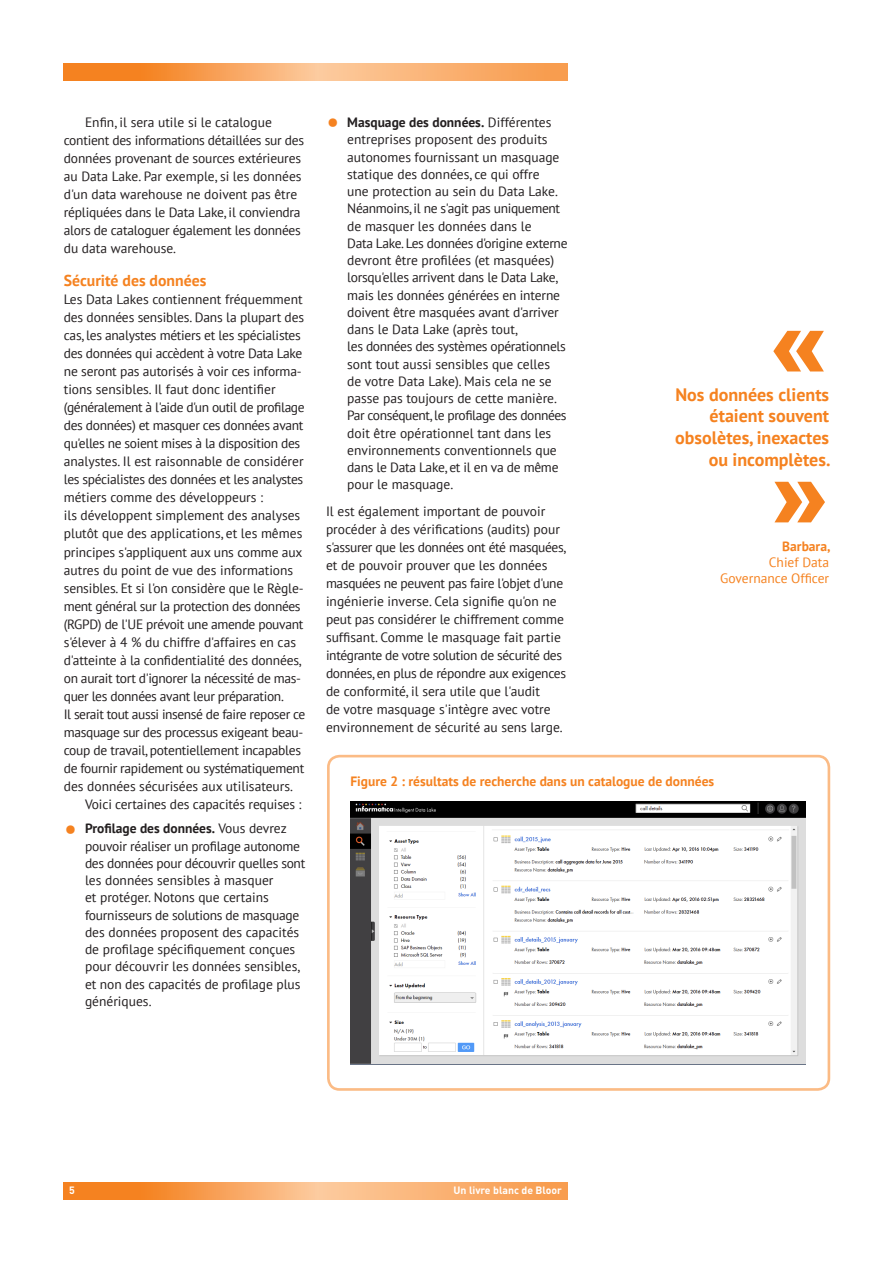
<style>
.page{position:relative;width:893px;height:1263px;background:#fff}
.page>*{position:absolute;margin:0;border:0;box-sizing:border-box;transform-origin:0 0}
.Chapter_Head{font:900 90px "Arial";color:#f58220}
.BLOOR_PULL_QUOTE_12{font:700 18px/21.6px "PT Sans";color:#f58220;text-align:right}
.BLOOR_SUBHEAD_10_5_1{font:700 15.75px "PT Sans";color:#f58220}
.BLOOR_BODY_INDENT_4m{font:13.5px/18px "PT Sans";letter-spacing:-.01em;color:#231f20}
.BLOOR_FIGURE_CAPTION{font:700 13.5px "PT Sans";color:#f58220}
.BLOOR_PULL_QUOTE_12-2{font:13.5px/16.2px "PT Sans";color:#f58220;text-align:right}
.t1{font:700 10.5px "DIN";color:#fff}
.s1{font-size:30px;color:#f58220}
.s2{font-weight:700}
</style>
<div class="page">
<svg style="left:64px;top:64px;width:503px;height:17px;background:#f8a65f"></svg>
<svg style="left:64px;top:1182px;width:503px;height:17px;background:#f8a65f"></svg>
<div style="left:327px;top:755px;width:503px;height:336px;border:3px solid #fbbb85;border-radius:11px"></div>
<img style="left:350px;top:801px;width:455px;height:263px">
<p class="BLOOR_BODY_INDENT_4m" style="left:64px;top:113px;width:242px;text-indent:21px">Enfin, il sera utile si le catalogue contient des informations détaillées sur des données provenant de sources extérieures au Data Lake. Par exemple, si les données d'un data warehouse ne doivent pas être répliquées dans le Data Lake, il conviendra alors de cataloguer également les données du data warehouse.</p>
<p class="BLOOR_SUBHEAD_10_5_1" style="left:64px;top:270px;width:144px">Sécurité des données</p>
<p class="BLOOR_BODY_INDENT_4m" style="left:64px;top:290px;width:243px">Les Data Lakes contiennent fréquemment des données sensibles. Dans la plupart des cas, les analystes métiers et les spécialistes des données qui accèdent à votre Data Lake ne seront pas autorisés à voir ces informa&shy;tions sensibles. Il faut donc identifier (généralement à l'aide d'un outil de profilage des données) et masquer ces données avant qu'elles ne soient mises à la disposition des analystes. Il est raisonnable de considérer les spécialistes des données et les analystes métiers comme des développeurs :<br>ils développent simplement des analyses plutôt que des applications, et les mêmes principes s'appliquent aux uns comme aux autres du point de vue des informations sensibles. Et si l'on considère que le Règle&shy;ment général sur la protection des données (RGPD) de l'UE prévoit une amende pouvant s'élever à 4 % du chiffre d'affaires en cas d'atteinte à la confidentialité des données, on aurait tort d'ignorer la nécessité de mas&shy;quer les données avant leur préparation.<br>Il serait tout aussi insensé de faire reposer ce masquage sur des processus exigeant beau&shy;coup de travail, potentiellement incapables de fournir rapidement ou systématiquement des données sécurisées aux utilisateurs.</p>
<p class="BLOOR_BODY_INDENT_4m" style="left:85px;top:794px;width:218px">Voici certaines des capacités requises :</p>
<p class="BLOOR_BODY_INDENT_4m" style="left:85px;top:819px;width:222px;line-height:17.2px;text-indent:-21px"><span class="s1">•</span> <span class="s2">Profilage des données.</span> Vous devrez pouvoir réaliser un profilage autonome des données pour découvrir quelles sont les données sensibles à masquer<br>et protéger. Notons que certains fournisseurs de solutions de masquage des données proposent des capacités de profilage spécifiquement conçues pour découvrir les données sensibles, et non des capacités de profilage plus génériques.</p>
<p class="BLOOR_BODY_INDENT_4m" style="left:347px;top:113px;width:222px;line-height:17.2px;text-indent:-21px"><span class="s1">•</span> <span class="s2">Masquage des données.</span> Différentes entreprises proposent des produits autonomes fournissant un masquage statique des données, ce qui offre<br>une protection au sein du Data Lake.<br>Néanmoins, il ne s'agit pas uniquement de masquer les données dans le<br>Data Lake. Les données d'origine externe devront être profilées (et masquées) lorsqu'elles arrivent dans le Data Lake, mais les données générées en interne doivent être masquées avant d'arriver dans le Data Lake (après tout,<br>les données des systèmes opérationnels sont tout aussi sensibles que celles de votre Data Lake). Mais cela ne se passe pas toujours de cette manière.<br>Par conséquent, le profilage des données doit être opérationnel tant dans les environnements conventionnels que dans le Data Lake, et il en va de même pour le masquage.</p>
<p class="BLOOR_BODY_INDENT_4m" style="left:326px;top:502px;width:242px">Il est également important de pouvoir procéder à des vérifications (audits) pour s'assurer que les données ont été masquées, et de pouvoir prouver que les données masquées ne peuvent pas faire l'objet d'une ingénierie inverse. Cela signifie qu'on ne peut pas considérer le chiffrement comme suffisant. Comme le masquage fait partie intégrante de votre solution de sécurité des données, en plus de répondre aux exigences de conformité, il sera utile que l'audit<br>de votre masquage s'intègre avec votre environnement de sécurité au sens large.</p>
<p class="Chapter_Head" style="left:769px;top:277px;width:62px">«</p>
<p class="BLOOR_PULL_QUOTE_12" style="left:675px;top:405px;width:157px">étaient souvent obsolètes, inexactes ou incomplètes.</p>
<p class="Chapter_Head" style="left:769px;top:428px;width:62px">»</p>
<p class="BLOOR_PULL_QUOTE_12-2" style="left:720px;top:538px;width:111px"><span class="s2">Barbara,<br></span>Chief Data<br>Governance Officer</p>
<p class="BLOOR_PULL_QUOTE_12" style="left:675px;top:383px;width:155px">Nos données clients</p>
<p class="BLOOR_FIGURE_CAPTION" style="left:350px;top:772px;width:365px">Figure 2 : résultats de recherche dans un catalogue de données</p>
<p class="t1" style="left:69px;top:1183px;width:7px">5</p>
<p class="t1" style="left:454px;top:1183px;width:110px">Un livre blanc de Bloor</p>
</div>
